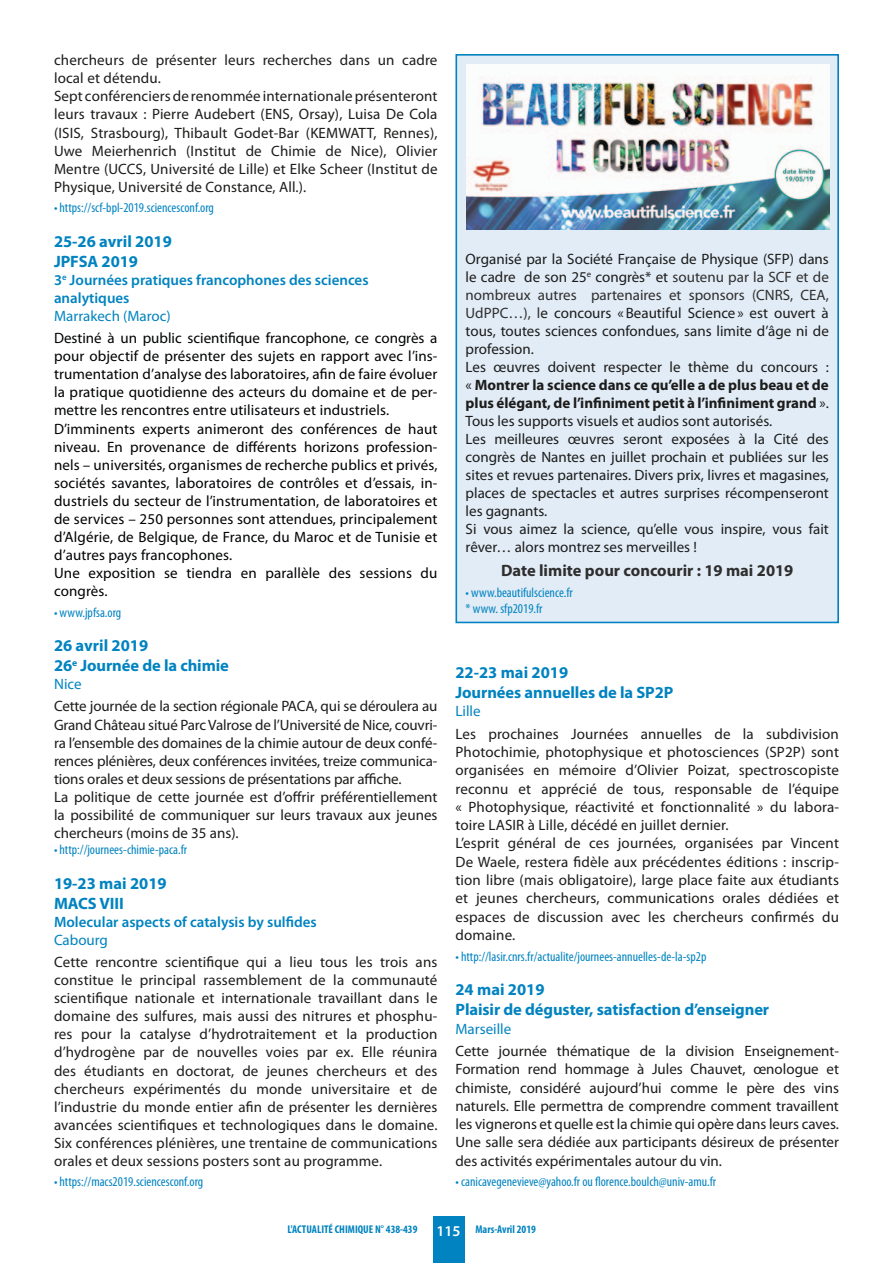
<style>
.page{position:relative;width:893px;height:1263px;background:#fff}
.page>*{position:absolute;margin:0;border:0;box-sizing:border-box;transform-origin:0 0}
.t1{font:700 16.5px/20px "Myriad Pro";letter-spacing:-.005em;color:#0083c0}
.t2{font:700 16.5px "Myriad Pro";color:#2f2e2e}
.t3{font:15px/18px "Myriad Pro";color:#1c1c1b}
.t4{font:15px/18.1px "Myriad Pro";letter-spacing:.01em;color:#010203}
.t5{font:600 15px/18px "Myriad Pro";color:#0083c0}
.t6{font:15px "Myriad Pro";color:#0083c0}
.t7{font:condensed 13.5px/16.2px "Myriad Pro";color:#0083c0}
.t8{font:700 condensed 11.25px "Myriad Pro";color:#0083c0}
.s1{color:#2f2e2e}
.s2{font-weight:700}
.s3{font-weight:600;font-stretch:normal;font-size:15px;color:#fff}
</style>
<div class="page">
<div style="left:433px;top:1216px;width:32px;height:47px;background:#0083c0"></div>
<div style="left:456px;top:55px;width:382px;height:567px;background:#e2ecf6"></div>
<div style="left:455px;top:54px;width:384px;height:569px;border:2px solid #0083c0"></div>
<img style="left:466px;top:65px;width:363px;height:165px">
<p class="t3" style="left:54px;top:51px;width:385px">chercheurs de présenter leurs recherches dans un cadre local et détendu.<br>Sept conférenciers de renommée internationale présenteront leurs travaux : Pierre Audebert (ENS, Orsay), Luisa De Cola (ISIS, Strasbourg), Thibault Godet-Bar (KEMWATT, Rennes), Uwe Meierhenrich (Institut de Chimie de Nice), Olivier Mentre (UCCS, Université de Lille) et Elke Scheer (Institut de Physique, Université de Constance, All.).</p>
<p class="t7" style="left:54px;top:200px;width:162px">• https://scf-bpl-2019.sciencesconf.org</p>
<p class="t1" style="left:54px;top:231px;width:119px">25-26 avril 2019<br>JPFSA 2019</p>
<p class="t5" style="left:54px;top:270px;width:316px">3<sup>e</sup> Journées pratiques francophones des sciences analytiques</p>
<p class="t6" style="left:54px;top:307px;width:118px">Marrakech (Maroc)</p>
<p class="t4" style="left:54px;top:329px;width:385px">Destiné à un public scientifique francophone, ce congrès a pour objectif de présenter des sujets en rapport avec l’ins&shy;trumentation d’analyse des laboratoires, afin de faire évoluer la pratique quotidienne des acteurs du domaine et de per&shy;mettre les rencontres entre utilisateurs et industriels.<br>D’imminents experts animeront des conférences de haut niveau. En provenance de différents horizons profession&shy;nels – universités, organismes de recherche publics et privés, sociétés savantes, laboratoires de contrôles et d’essais, in&shy;dustriels du secteur de l’instrumentation, de laboratoires et de services – 250 personnes sont attendues, principalement d’Algérie, de Belgique, de France, du Maroc et de Tunisie et d’autres pays francophones.<br>Une exposition se tiendra en parallèle des sessions du congrès.</p>
<p class="t7" style="left:54px;top:604px;width:69px">• www.jpfsa.org</p>
<p class="t1" style="left:54px;top:635px;width:176px">26 avril 2019<br>26<sup>e</sup> Journée de la chimie</p>
<p class="t6" style="left:54px;top:675px;width:29px">Nice</p>
<p class="t3" style="left:54px;top:697px;width:385px">Cette journée de la section régionale PACA, qui se déroulera au Grand Château situé Parc Valrose de l’Université de Nice, couvri&shy;ra l’ensemble des domaines de la chimie autour de deux confé&shy;rences plénières, deux conférences invitées, treize communica&shy;tions orales et deux sessions de présentations par affiche.<br>La politique de cette journée est d’offrir préférentiellement la possibilité de communiquer sur leurs travaux aux jeunes chercheurs (moins de 35 ans).</p>
<p class="t7" style="left:54px;top:841px;width:135px">• http://journees-chimie-paca.fr</p>
<p class="t1" style="left:54px;top:872px;width:114px">19-23 mai 2019<br>MACS VIII</p>
<p class="t5" style="left:54px;top:912px;width:264px">Molecular aspects of catalysis by sulfides</p>
<p class="t6" style="left:54px;top:930px;width:56px">Cabourg</p>
<p class="t3" style="left:54px;top:953px;width:385px;text-align:justify">Cette rencontre scientifique qui a lieu tous les trois ans constitue le principal rassemblement de la communauté scientifique nationale et internationale travaillant dans le domaine des sulfures, mais aussi des nitrures et phosphu&shy;res pour la catalyse d’hydrotraitement et la production d’hydrogène par de nouvelles voies par ex. Elle réunira des étudiants en doctorat, de jeunes chercheurs et des chercheurs expérimentés du monde universitaire et de l’industrie du monde entier afin de présenter les dernières avancées scientifiques et technologiques dans le domaine.<br>Six conférences plénières, une trentaine de communications orales et deux sessions posters sont au programme.</p>
<p class="t7" style="left:54px;top:1174px;width:151px">• https://macs2019.sciencesconf.org</p>
<p class="t3" style="left:466px;top:250px;width:365px">Organisé par la Société Française de Physique (SFP) dans le cadre de son 25<sup>e</sup> congrès* et <span class="s1">soutenu par la SCF et de nombreux autres partenaires et sponsors (CNRS, CEA, UdPPC…), l</span>e concours «Beautiful Science» est ouvert à tous, toutes sciences confondues, sans limite d’âge ni de profession.<br>Les œuvres doivent respecter le thème du concours : « <span class="s2">Montrer la science dans ce qu’elle a de plus beau et de plus élégant, de l’infiniment petit à l’infiniment grand</span> ».<br>Tous les supports visuels et audios sont autorisés.<br>Les meilleures œuvres seront exposées à la Cité des congrès de Nantes en juillet prochain et publiées sur les sites et revues partenaires. Divers prix, livres et magasines, places de spectacles et autres surprises récompenseront les gagnants.<br>Si vous aimez la science, qu’elle vous inspire, vous fait rêver… alors montrez ses merveilles !</p>
<p class="t2" style="left:501px;top:560px;width:294px">Date limite pour concourir : 19 mai 2019</p>
<p class="t7" style="left:466px;top:584px;width:109px">• www.beautifulscience.fr * www. sfp2019.fr</p>
<p class="t1" style="left:455px;top:662px;width:219px">22-23 mai 2019<br>Journées annuelles de la SP2P</p>
<p class="t6" style="left:455px;top:702px;width:27px">Lille</p>
<p class="t3" style="left:455px;top:724px;width:385px">Les prochaines Journées annuelles de la subdivision Photochimie, photophysique et photosciences (SP2P) sont organisées en mémoire d’Olivier Poizat, spectroscopiste reconnu et apprécié de tous, responsable de l’équipe « Photophysique, réactivité et fonctionnalité » du labora&shy;toire LASIR à Lille, décédé en juillet dernier.<br>L’esprit général de ces journées, organisées par Vincent De Waele, restera fidèle aux précédentes éditions : inscrip&shy;tion libre (mais obligatoire), large place faite aux étudiants et jeunes chercheurs, communications orales dédiées et espaces de discussion avec les chercheurs confirmés du domaine.</p>
<p class="t7" style="left:455px;top:948px;width:252px">• http://lasir.cnrs.fr/actualite/journees-annuelles-de-la-sp2p</p>
<p class="t1" style="left:455px;top:979px;width:315px">24 mai 2019<br>Plaisir de déguster, satisfaction d’enseigner</p>
<p class="t6" style="left:455px;top:1019px;width:57px">Marseille</p>
<p class="t3" style="left:455px;top:1042px;width:385px;text-align:justify">Cette journée thématique de la division Enseignement-Formation rend hommage à Jules Chauvet, œnologue et chimiste, considéré aujourd’hui comme le père des vins naturels. Elle permettra de comprendre comment travaillent les vignerons et quelle est la chimie qui opère dans leurs caves.<br>Une salle sera dédiée aux participants désireux de présenter des activités expérimentales autour du vin.</p>
<p class="t7" style="left:455px;top:1174px;width:262px">• canicavegenevieve@yahoo.fr ou florence.boulch@univ-amu.fr</p>
<p class="t8" style="left:287px;top:1222px;width:132px">L'ACTUALITÉ CHIMIQUE N° 438-439</p>
<p class="t8" style="left:437px;top:1222px;width:101px"><span class="s3">115</span> Mars-Avril 2019</p>
</div>
